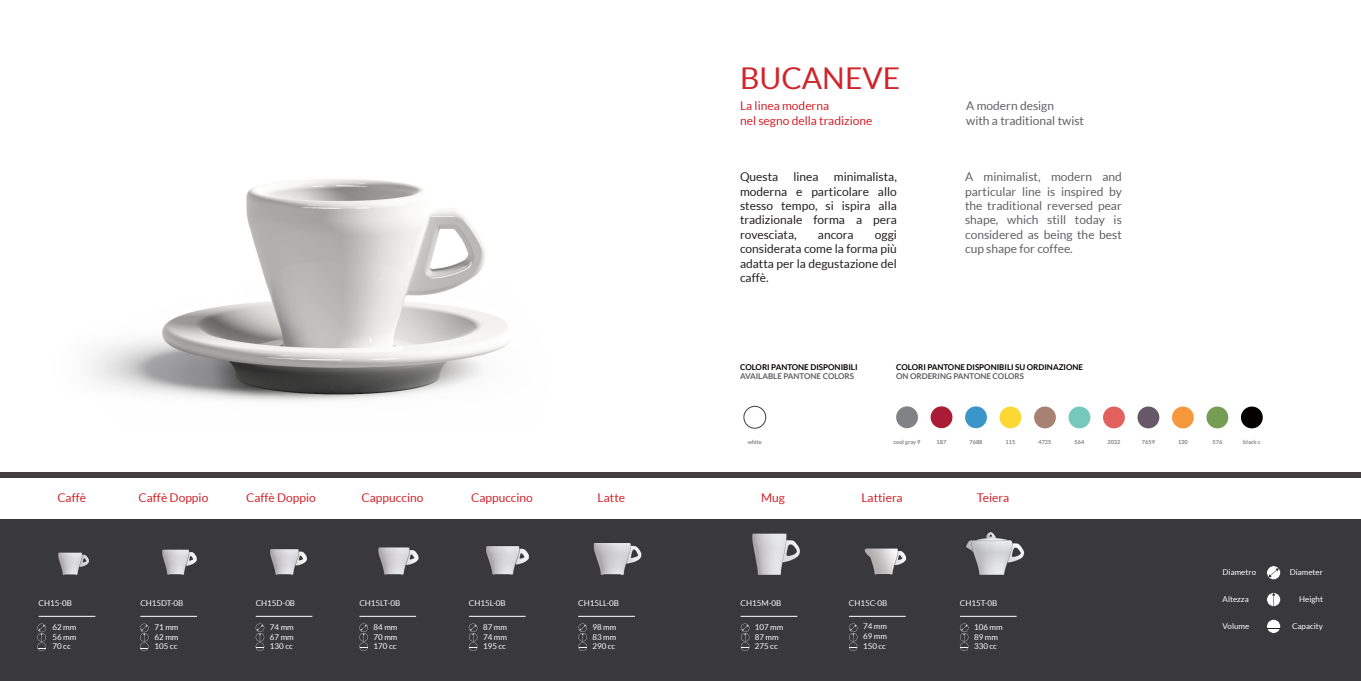
<style>
.page{position:relative;width:1361px;height:681px;background:#fff}
.page>*{position:absolute;margin:0;border:0;box-sizing:border-box;transform-origin:0 0}
.t1{font:30px "Lato";color:#d1232a}
.t2{font:12px/14.4px "Lato";color:#616164;text-align:justify}
.t3{font:12px/14.4px "Lato";color:#231f20;text-align:justify}
.t4{font:12px "Lato";color:#d1232a}
.t5{font:8px "Lato";color:#fff}
.t6{font:700 8px/9.6px "Lato";color:#060101}
.t7{font:700 8px "Lato";color:#616164}
.t8{font:700 5.6px "Lato";color:#808285}
.s1{color:#616164}
</style>
<div class="page">
<div style="left:0;top:519px;width:1361px;height:161px;background:#39393c"></div>
<img style="left:90px;top:179px;width:419px;height:222px">
<div style="left:743px;top:406px;width:23px;height:22px;border:1px solid #423e3f;border-radius:50%"></div>
<div style="left:999px;top:406px;width:22px;height:22px;background:#fdd835;border-radius:50%"></div>
<div style="left:896px;top:406px;width:22px;height:22px;background:#808286;border-radius:50%"></div>
<div style="left:1034px;top:406px;width:22px;height:22px;background:#a78173;border-radius:50%"></div>
<div style="left:1137px;top:406px;width:22px;height:22px;background:#675869;border-radius:50%"></div>
<div style="left:1206px;top:406px;width:22px;height:22px;background:#759d53;border-radius:50%"></div>
<div style="left:930px;top:406px;width:22px;height:22px;background:#aa1c35;border-radius:50%"></div>
<div style="left:1068px;top:406px;width:22px;height:22px;background:#75c8ba;border-radius:50%"></div>
<div style="left:1172px;top:406px;width:22px;height:22px;background:#f7983c;border-radius:50%"></div>
<div style="left:1241px;top:406px;width:21px;height:22px;background:#060101;border-radius:50%"></div>
<div style="left:965px;top:406px;width:22px;height:22px;background:#3a96c8;border-radius:50%"></div>
<div style="left:1103px;top:406px;width:22px;height:22px;background:#e2605e;border-radius:50%"></div>
<div style="left:0;top:472px;width:1361px;height:5px;background:#423e3f"></div>
<img style="left:58px;top:552px;width:31px;height:22px">
<img style="left:162px;top:549px;width:35px;height:25px">
<img style="left:270px;top:549px;width:37px;height:25px">
<img style="left:378px;top:547px;width:41px;height:27px">
<img style="left:486px;top:546px;width:43px;height:28px">
<img style="left:593px;top:543px;width:49px;height:31px">
<img style="left:752px;top:533px;width:48px;height:41px">
<img style="left:864px;top:548px;width:43px;height:26px">
<img style="left:966px;top:532px;width:59px;height:42px">
<hr style="left:39px;top:615px;width:56px;height:1px;background:#fff">
<hr style="left:140px;top:615px;width:57px;height:1px;background:#fff">
<hr style="left:256px;top:615px;width:56px;height:1px;background:#fff">
<hr style="left:359px;top:615px;width:57px;height:1px;background:#fff">
<hr style="left:469px;top:615px;width:56px;height:1px;background:#fff">
<hr style="left:578px;top:615px;width:57px;height:1px;background:#fff">
<hr style="left:740px;top:615px;width:57px;height:1px;background:#fff">
<hr style="left:849px;top:615px;width:56px;height:1px;background:#fff">
<hr style="left:960px;top:615px;width:56px;height:1px;background:#fff">
<svg style="left:1266px;top:566px;width:14px;height:13px"></svg>
<svg style="left:1266px;top:592px;width:15px;height:15px"></svg>
<svg style="left:1267px;top:619px;width:14px;height:14px"></svg>
<svg style="left:37px;top:623px;width:9px;height:27px"></svg>
<svg style="left:140px;top:623px;width:9px;height:27px"></svg>
<svg style="left:255px;top:623px;width:10px;height:27px"></svg>
<svg style="left:359px;top:623px;width:9px;height:27px"></svg>
<svg style="left:468px;top:623px;width:10px;height:27px"></svg>
<svg style="left:578px;top:623px;width:9px;height:27px"></svg>
<svg style="left:740px;top:623px;width:10px;height:27px"></svg>
<svg style="left:848px;top:623px;width:10px;height:27px"></svg>
<svg style="left:960px;top:623px;width:9px;height:27px"></svg>
<p class="t1" style="left:740px;top:62px;width:162px">BUCANEVE</p>
<p class="t4" style="left:740px;top:99px;width:91px">La linea moderna</p>
<p class="t4" style="left:740px;top:114px;width:134px">nel segno della tradizione</p>
<p class="t3" style="left:740px;top:169px;width:158px;text-indent:94px">minimalista, moderna e particolare allo stesso tempo, si ispira alla tradizionale forma a pera rovesciata,</p>
<p class="t3" style="left:740px;top:169px;width:40px">Questa</p>
<p class="t3" style="left:793px;top:169px;width:27px">linea</p>
<p class="t3" style="left:740px;top:227px;width:158px;text-indent:135px">oggi considerata come la forma più adatta per la degustazione del caffè.</p>
<p class="t3" style="left:818px;top:227px;width:37px">ancora</p>
<p class="t2" style="left:966px;top:99px;width:89px">A modern design</p>
<p class="t2" style="left:966px;top:113px;width:119px">with a traditional twist</p>
<p class="t2" style="left:965px;top:169px;width:158px">A minimalist, modern and particular line is inspired by the traditional reversed pear shape, which still today is considered as being the best cup shape for coffee.</p>
<p class="t6" style="left:740px;top:361px;width:119px">COLORI PANTONE DISPONIBILI</p>
<p class="t7" style="left:740px;top:371px;width:116px">AVAILABLE PANTONE COLORS</p>
<p class="t6" style="left:896px;top:362px;width:188px">COLORI PANTONE DISPONIBILI SU ORDINAZIONE<br><span class="s1">ON ORDERING PANTONE COLORS</span></p>
<p class="t8" style="left:747px;top:438px;width:16px">white</p>
<p class="t8" style="left:893px;top:438px;width:28px">cool gray 9</p>
<p class="t8" style="left:936px;top:438px;width:11px">187</p>
<p class="t8" style="left:969px;top:438px;width:14px">7688</p>
<p class="t8" style="left:1005px;top:438px;width:11px">115</p>
<p class="t8" style="left:1038px;top:438px;width:14px">4725</p>
<p class="t8" style="left:1074px;top:438px;width:11px">564</p>
<p class="t8" style="left:1107px;top:438px;width:14px">2032</p>
<p class="t8" style="left:1142px;top:438px;width:14px">7659</p>
<p class="t8" style="left:1178px;top:438px;width:11px">130</p>
<p class="t8" style="left:1212px;top:438px;width:11px">576</p>
<p class="t8" style="left:1243px;top:438px;width:19px">black c</p>
<p class="t4" style="left:57px;top:491px;width:30px">Caffè</p>
<p class="t4" style="left:139px;top:491px;width:71px">Caffè Doppio</p>
<p class="t4" style="left:246px;top:491px;width:71px">Caffè Doppio</p>
<p class="t4" style="left:361px;top:491px;width:63px">Cappuccino</p>
<p class="t4" style="left:471px;top:491px;width:63px">Cappuccino</p>
<p class="t4" style="left:597px;top:491px;width:29px">Latte</p>
<p class="t4" style="left:761px;top:491px;width:25px">Mug</p>
<p class="t4" style="left:861px;top:491px;width:43px">Lattiera</p>
<p class="t4" style="left:977px;top:491px;width:34px">Teiera</p>
<p class="t5" style="left:39px;top:598px;width:35px">CH15-0B</p>
<p class="t5" style="left:140px;top:598px;width:45px">CH15DT-0B</p>
<p class="t5" style="left:256px;top:598px;width:41px">CH15D-0B</p>
<p class="t5" style="left:359px;top:598px;width:42px">CH15LT-0B</p>
<p class="t5" style="left:469px;top:598px;width:38px">CH15L-0B</p>
<p class="t5" style="left:578px;top:598px;width:42px">CH15LL-0B</p>
<p class="t5" style="left:740px;top:598px;width:42px">CH15M-0B</p>
<p class="t5" style="left:849px;top:598px;width:40px">CH15C-0B</p>
<p class="t5" style="left:960px;top:598px;width:39px">CH15T-0B</p>
<p class="t5" style="left:52px;top:622px;width:25px">62 mm</p>
<p class="t5" style="left:52px;top:632px;width:25px">56 mm</p>
<p class="t5" style="left:52px;top:641px;width:20px">70 cc</p>
<p class="t5" style="left:154px;top:622px;width:25px">71 mm</p>
<p class="t5" style="left:154px;top:632px;width:25px">62 mm</p>
<p class="t5" style="left:154px;top:641px;width:24px">105 cc</p>
<p class="t5" style="left:270px;top:622px;width:25px">74 mm</p>
<p class="t5" style="left:270px;top:632px;width:25px">67 mm</p>
<p class="t5" style="left:270px;top:641px;width:24px">130 cc</p>
<p class="t5" style="left:373px;top:622px;width:25px">84 mm</p>
<p class="t5" style="left:373px;top:632px;width:25px">70 mm</p>
<p class="t5" style="left:373px;top:641px;width:24px">170 cc</p>
<p class="t5" style="left:483px;top:622px;width:25px">87 mm</p>
<p class="t5" style="left:483px;top:632px;width:25px">74 mm</p>
<p class="t5" style="left:483px;top:641px;width:24px">195 cc</p>
<p class="t5" style="left:592px;top:622px;width:25px">98 mm</p>
<p class="t5" style="left:592px;top:632px;width:25px">83 mm</p>
<p class="t5" style="left:592px;top:641px;width:24px">290 cc</p>
<p class="t5" style="left:755px;top:622px;width:30px">107 mm</p>
<p class="t5" style="left:755px;top:632px;width:25px">87 mm</p>
<p class="t5" style="left:755px;top:641px;width:24px">275 cc</p>
<p class="t5" style="left:863px;top:621px;width:25px">74 mm</p>
<p class="t5" style="left:863px;top:631px;width:25px">69 mm</p>
<p class="t5" style="left:863px;top:641px;width:24px">150 cc</p>
<p class="t5" style="left:974px;top:622px;width:30px">106 mm</p>
<p class="t5" style="left:974px;top:632px;width:25px">89 mm</p>
<p class="t5" style="left:974px;top:641px;width:24px">330 cc</p>
<p class="t5" style="left:1222px;top:567px;width:35px">Diametro</p>
<p class="t5" style="left:1289px;top:567px;width:35px">Diameter</p>
<p class="t5" style="left:1222px;top:594px;width:28px">Altezza</p>
<p class="t5" style="left:1299px;top:594px;width:25px">Height</p>
<p class="t5" style="left:1222px;top:621px;width:28px">Volume</p>
<p class="t5" style="left:1292px;top:621px;width:32px">Capacity</p>
</div>
